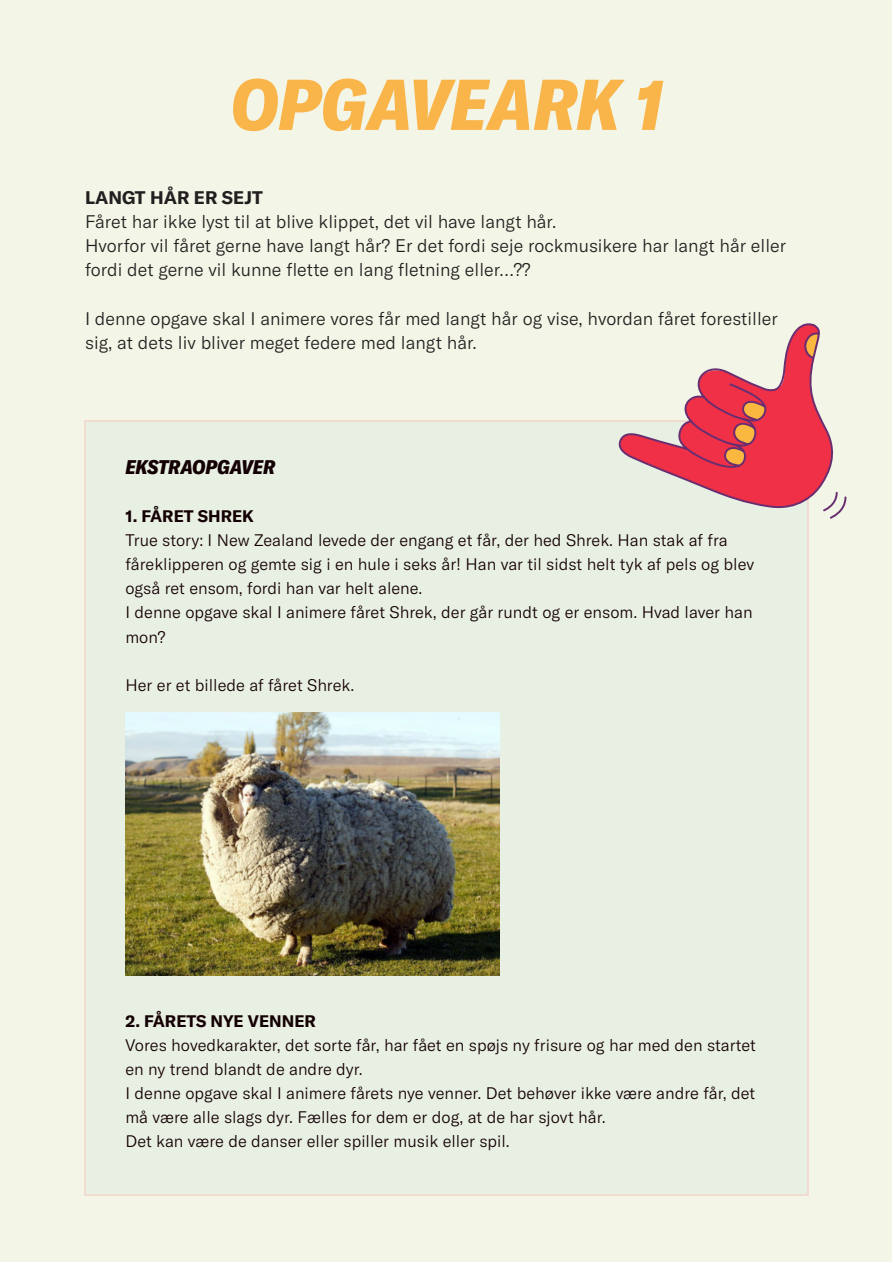
<style>
.page{position:relative;width:893px;height:1263px;background:#fff}
.page>*{position:absolute;margin:0;border:0;box-sizing:border-box;transform-origin:0 0}
.t1{font:italic 900 condensed 70.65px "GT America";color:#f9b54a}
.t2{font:italic 900 condensed 19.5px "GT America";color:#130003}
.Synopsis{font:300 18px/24px "GT America";color:#231f20}
.Synopsis-2{font:700 18px "GT America";color:#231f20}
.t3{font:300 16.5px/24px "GT America";color:#130003}
.t4{font:700 16.5px "GT America";color:#130003}
</style>
<div class="page">
<div style="left:0;top:0;width:891px;height:1261px;background:#f3f5e6"></div>
<div style="left:84px;top:420px;width:725px;height:776px;background:#e8efe3"></div>
<img style="left:125px;top:712px;width:375px;height:263px">
<svg style="left:618px;top:323px;width:229px;height:197px"></svg>
<p class="t1" style="left:230px;top:60px;width:434px">OPGAVEARK 1</p>
<p class="Synopsis-2" style="left:85px;top:187px;width:179px">LANGT HÅR ER SEJT</p>
<p class="Synopsis" style="left:85px;top:210px;width:473px">Fåret har ikke lyst til at blive klippet, det vil have langt hår.</p>
<p class="Synopsis" style="left:85px;top:234px;width:703px">Hvorfor vil fåret gerne have langt hår? Er det fordi seje rockmusikere har langt hår eller fordi det gerne vil kunne flette en lang fletning eller…??</p>
<p class="Synopsis" style="left:85px;top:306px;width:694px">I denne opgave skal I animere vores får med langt hår og vise, hvordan fåret forestiller sig, at dets liv bliver meget federe med langt hår.</p>
<p class="t2" style="left:125px;top:455px;width:151px">EKSTRAOPGAVER</p>
<p class="t4" style="left:125px;top:506px;width:130px">1. FÅRET SHREK</p>
<p class="t3" style="left:125px;top:529px;width:630px">True story: I New Zealand levede der engang et får, der hed Shrek. Han stak af fra fåreklipperen og gemte sig i en hule i seks år! Han var til sidst helt tyk af pels og blev også ret ensom, fordi han var helt alene.</p>
<p class="t3" style="left:125px;top:601px;width:629px">I denne opgave skal I animere fåret Shrek, der går rundt og er ensom. Hvad laver han mon?</p>
<p class="t3" style="left:125px;top:673px;width:230px">Her er et billede af fåret Shrek.</p>
<p class="t4" style="left:125px;top:1010px;width:192px">2. FÅRETS NYE VENNER</p>
<p class="t3" style="left:125px;top:1033px;width:632px">Vores hovedkarakter, det sorte får, har fået en spøjs ny frisure og har med den startet en ny trend blandt de andre dyr.</p>
<p class="t3" style="left:125px;top:1081px;width:631px">I denne opgave skal I animere fårets nye venner. Det behøver ikke være andre får, det må være alle slags dyr. Fælles for dem er dog, at de har sjovt hår.</p>
<p class="t3" style="left:125px;top:1129px;width:386px">Det kan være de danser eller spiller musik eller spil.</p>
</div>
